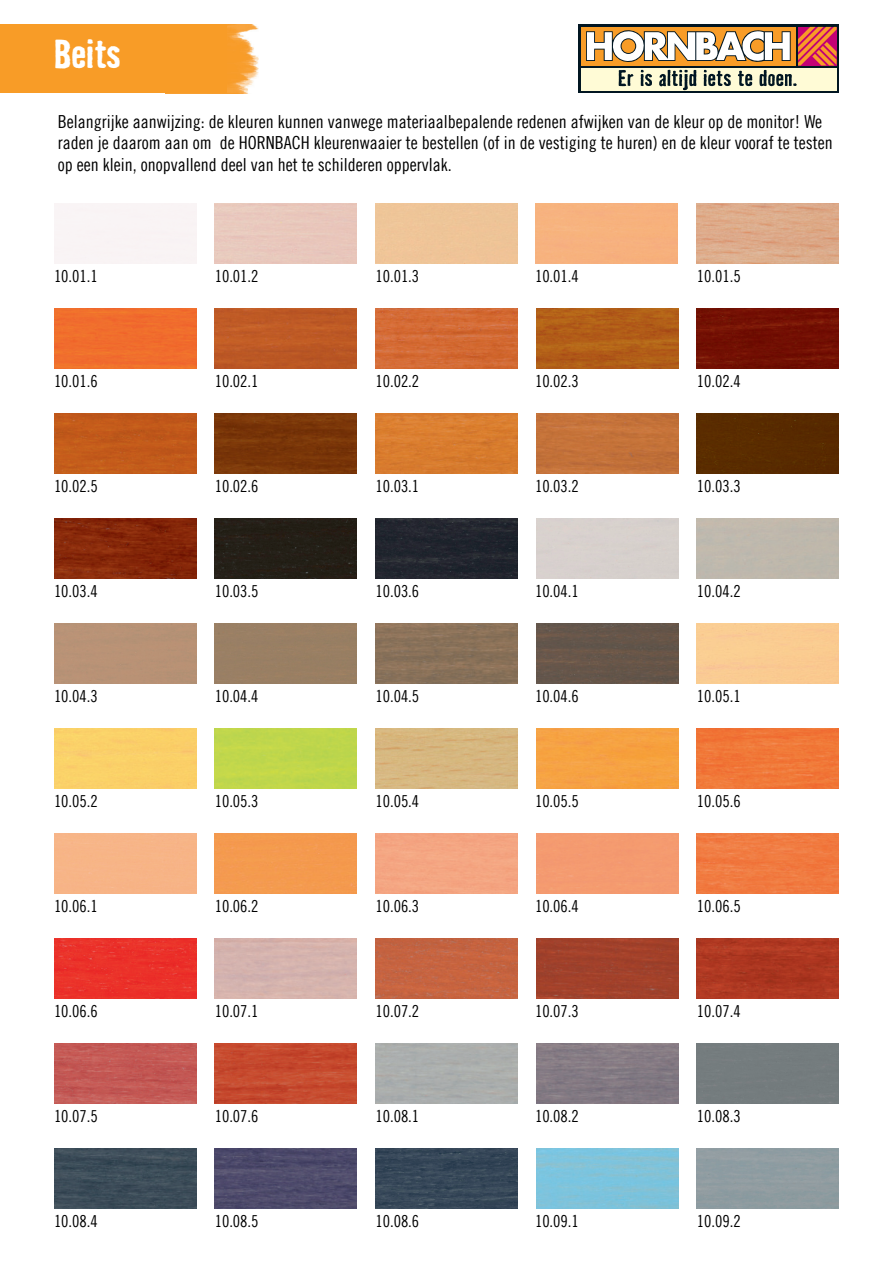
<style>
.page{position:relative;width:893px;height:1263px;background:#fff}
.page>*{position:absolute;margin:0;border:0;box-sizing:border-box;transform-origin:0 0}
.t1{font:700 37.5px "Bad House Hornbach";letter-spacing:-.01em;color:#fff}
.t2{font:18px/21.6px "Trade Gothic Hornbach Cn 18";color:#000}
.t3{font:16.5px "Trade Gothic Hornbach Cn 18";color:#000}
</style>
<div class="page">
<img style="left:227px;top:25px;width:31px;height:68px">
<div style="left:0;top:24px;width:227px;height:69px;background:#f89c27"></div>
<div style="left:579px;top:24px;width:260px;height:69px;background:#011622"></div>
<div style="left:581px;top:27px;width:215px;height:38px;background:#f89c27"></div>
<div style="left:581px;top:68px;width:256px;height:23px;background:#fffbd6"></div>
<svg style="left:586px;top:27px;width:251px;height:63px"></svg>
<img style="left:697px;top:204px;width:142px;height:60px">
<div style="left:54px;top:309px;width:142px;height:60px;background:#f06e2d"></div>
<div style="left:215px;top:309px;width:142px;height:60px;background:#bd5925"></div>
<img style="left:375px;top:309px;width:142px;height:60px">
<img style="left:536px;top:309px;width:142px;height:60px">
<img style="left:697px;top:309px;width:142px;height:60px">
<div style="left:54px;top:414px;width:142px;height:60px;background:#c25a1a"></div>
<img style="left:215px;top:414px;width:142px;height:60px">
<img style="left:375px;top:414px;width:142px;height:60px">
<img style="left:536px;top:414px;width:142px;height:60px">
<div style="left:697px;top:414px;width:142px;height:60px;background:#592b00"></div>
<img style="left:54px;top:519px;width:142px;height:60px">
<div style="left:215px;top:519px;width:142px;height:60px;background:#241f16"></div>
<img style="left:375px;top:519px;width:142px;height:60px">
<div style="left:215px;top:624px;width:142px;height:60px;background:#997f63"></div>
<img style="left:375px;top:624px;width:142px;height:60px">
<div style="left:536px;top:624px;width:142px;height:60px;background:#65564a"></div>
<div style="left:54px;top:729px;width:142px;height:60px;background:#fbd068"></div>
<div style="left:215px;top:729px;width:142px;height:60px;background:#bfd64b"></div>
<img style="left:375px;top:729px;width:142px;height:60px">
<div style="left:536px;top:729px;width:142px;height:60px;background:#f6a242"></div>
<img style="left:697px;top:729px;width:142px;height:60px">
<div style="left:215px;top:834px;width:142px;height:60px;background:#f49a4e"></div>
<img style="left:697px;top:834px;width:142px;height:60px">
<img style="left:54px;top:939px;width:142px;height:60px">
<img style="left:375px;top:939px;width:142px;height:60px">
<div style="left:536px;top:939px;width:142px;height:60px;background:#a1412b"></div>
<img style="left:697px;top:939px;width:142px;height:60px">
<img style="left:54px;top:1044px;width:142px;height:60px">
<img style="left:215px;top:1044px;width:142px;height:60px">
<img style="left:54px;top:1149px;width:142px;height:60px">
<img style="left:215px;top:1149px;width:142px;height:60px">
<img style="left:375px;top:1149px;width:142px;height:60px">
<h1 class="t1" style="left:54px;top:28px;width:69px">Beits</h1>
<p class="t2" style="left:58px;top:111px;width:776px">Belangrijke aanwijzing: de kleuren kunnen vanwege materiaalbepalende redenen afwijken van de kleur op de monitor! We raden je daarom aan om de HORNBACH kleurenwaaier te bestellen (of in de vestiging te huren) en de kleur vooraf te testen op een klein, onopvallend deel van het te schilderen oppervlak.</p>
<p class="t3" style="left:54px;top:266px;width:45px">10.01.1</p>
<p class="t3" style="left:215px;top:266px;width:45px">10.01.2</p>
<p class="t3" style="left:375px;top:266px;width:45px">10.01.3</p>
<p class="t3" style="left:535px;top:266px;width:45px">10.01.4</p>
<p class="t3" style="left:697px;top:266px;width:45px">10.01.5</p>
<p class="t3" style="left:54px;top:371px;width:45px">10.01.6</p>
<p class="t3" style="left:215px;top:371px;width:45px">10.02.1</p>
<p class="t3" style="left:375px;top:371px;width:45px">10.02.2</p>
<p class="t3" style="left:535px;top:371px;width:45px">10.02.3</p>
<p class="t3" style="left:697px;top:371px;width:45px">10.02.4</p>
<p class="t3" style="left:54px;top:476px;width:45px">10.02.5</p>
<p class="t3" style="left:215px;top:476px;width:45px">10.02.6</p>
<p class="t3" style="left:375px;top:476px;width:45px">10.03.1</p>
<p class="t3" style="left:535px;top:476px;width:45px">10.03.2</p>
<p class="t3" style="left:697px;top:476px;width:45px">10.03.3</p>
<p class="t3" style="left:54px;top:581px;width:45px">10.03.4</p>
<p class="t3" style="left:215px;top:581px;width:45px">10.03.5</p>
<p class="t3" style="left:375px;top:581px;width:45px">10.03.6</p>
<p class="t3" style="left:535px;top:581px;width:45px">10.04.1</p>
<p class="t3" style="left:697px;top:581px;width:45px">10.04.2</p>
<p class="t3" style="left:54px;top:686px;width:45px">10.04.3</p>
<p class="t3" style="left:215px;top:686px;width:45px">10.04.4</p>
<p class="t3" style="left:375px;top:686px;width:45px">10.04.5</p>
<p class="t3" style="left:535px;top:686px;width:45px">10.04.6</p>
<p class="t3" style="left:697px;top:686px;width:45px">10.05.1</p>
<p class="t3" style="left:54px;top:791px;width:45px">10.05.2</p>
<p class="t3" style="left:215px;top:791px;width:45px">10.05.3</p>
<p class="t3" style="left:375px;top:791px;width:45px">10.05.4</p>
<p class="t3" style="left:535px;top:791px;width:45px">10.05.5</p>
<p class="t3" style="left:697px;top:791px;width:45px">10.05.6</p>
<p class="t3" style="left:54px;top:896px;width:45px">10.06.1</p>
<p class="t3" style="left:215px;top:896px;width:45px">10.06.2</p>
<p class="t3" style="left:375px;top:896px;width:45px">10.06.3</p>
<p class="t3" style="left:535px;top:896px;width:45px">10.06.4</p>
<p class="t3" style="left:697px;top:896px;width:45px">10.06.5</p>
<p class="t3" style="left:54px;top:1001px;width:45px">10.06.6</p>
<p class="t3" style="left:215px;top:1001px;width:45px">10.07.1</p>
<p class="t3" style="left:375px;top:1001px;width:45px">10.07.2</p>
<p class="t3" style="left:535px;top:1001px;width:45px">10.07.3</p>
<p class="t3" style="left:697px;top:1001px;width:45px">10.07.4</p>
<p class="t3" style="left:54px;top:1106px;width:45px">10.07.5</p>
<p class="t3" style="left:215px;top:1106px;width:45px">10.07.6</p>
<p class="t3" style="left:375px;top:1106px;width:45px">10.08.1</p>
<p class="t3" style="left:535px;top:1106px;width:45px">10.08.2</p>
<p class="t3" style="left:697px;top:1106px;width:45px">10.08.3</p>
<p class="t3" style="left:54px;top:1211px;width:45px">10.08.4</p>
<p class="t3" style="left:215px;top:1211px;width:45px">10.08.5</p>
<p class="t3" style="left:375px;top:1211px;width:45px">10.08.6</p>
<p class="t3" style="left:535px;top:1211px;width:45px">10.09.1</p>
<p class="t3" style="left:697px;top:1211px;width:45px">10.09.2</p>
</div>
